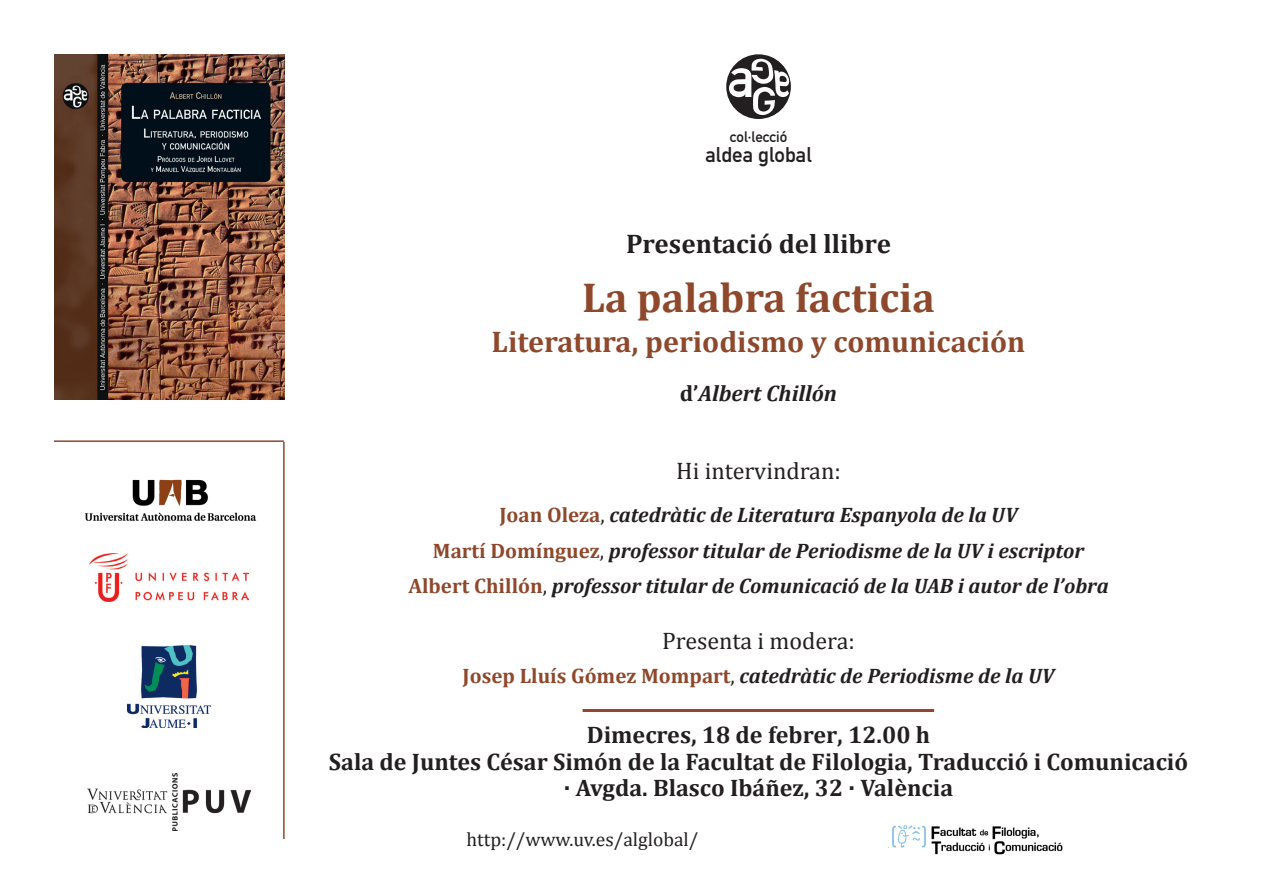
<style>
.page{position:relative;width:1263px;height:893px;background:#fff}
.page>*{position:absolute;margin:0;border:0;box-sizing:border-box;transform-origin:0 0}
.t1{font:700 42px "Cambria";color:#8e482c}
.t2{font:700 30px "Cambria";color:#8e482c}
.t3{font:700 27px "Cambria";color:#231f20}
.t4{font:700 24px/26.4px "Cambria";color:#231f20;text-align:center}
.t5{font:24px "Cambria";color:#231f20}
.t6{font:italic 700 22.5px "Cambria";color:#231f20}
.t7{font:italic 700 21px/35.8px "Cambria";color:#231f20;text-align:center}
.t8{font:21px "DIN Mittelschrift";color:#231f20}
.t9{font:19.5px "Cambria";color:#231f20}
.t10{font:15px "DIN Mittelschrift";color:#231f20}
.s1{font-style:normal}
.s2{font-style:normal;color:#8e482c}
.s3{font-weight:400;font-style:normal}
</style>
<div class="page">
<img style="left:54px;top:54px;width:231px;height:346px">
<img style="left:84px;top:479px;width:173px;height:42px">
<img style="left:89px;top:553px;width:159px;height:49px">
<img style="left:128px;top:645px;width:82px;height:83px">
<hr style="left:54px;top:440px;width:230px;height:2px;background:#8e482c">
<hr style="left:283px;top:442px;width:2px;height:397px;background:#8e482c">
<img style="left:87px;top:773px;width:164px;height:57px">
<hr style="left:583px;top:709px;width:351px;height:3px;background:#8e482c">
<svg style="left:726px;top:54px;width:65px;height:65px"></svg>
<svg style="left:729px;top:58px;width:60px;height:57px"></svg>
<img style="left:892px;top:825px;width:171px;height:30px">
<p class="t10" style="left:730px;top:128px;width:59px">col·lecció</p>
<p class="t8" style="left:705px;top:142px;width:108px">aldea global</p>
<p class="t3" style="left:626px;top:224px;width:266px">Presentació del llibre</p>
<h1 class="t1" style="left:582px;top:268px;width:354px">La palabra facticia</h1>
<h2 class="t2" style="left:492px;top:321px;width:535px">Literatura, periodismo y comunicación</h2>
<p class="t6" style="left:680px;top:378px;width:159px"><span class="s1">d’</span>Albert Chillón</p>
<p class="t5" style="left:676px;top:457px;width:166px">Hi intervindran:</p>
<p class="t7" style="left:408px;top:496px;width:702px"><span class="s2">Joan Oleza</span><span class="s3">,</span> catedràtic de Literatura Espanyola de la UV<br><span class="s2">Martí Domínguez</span><span class="s3">,</span> professor titular de Periodisme de la UV i escriptor<br><span class="s2">Albert Chillón</span><span class="s3">,</span> professor titular de Comunicació de la UAB i autor de l’obra</p>
<p class="t5" style="left:662px;top:627px;width:194px">Presenta i modera:</p>
<p class="t7" style="left:463px;top:657px;width:593px"><span class="s2">Josep Lluís Gómez Mompart</span><span class="s3">,</span> catedràtic de Periodisme de la UV</p>
<p class="t4" style="left:329px;top:721px;width:861px">Dimecres, 18 de febrer, 12.00 h<br>Sala de Juntes César Simón de la Facultat de Filologia, Traducció i Comunicació · Avgda. Blasco Ibáñez, 32 · València</p>
<p class="t9" style="left:466px;top:828px;width:233px">http://www.uv.es/alglobal/</p>
</div>
